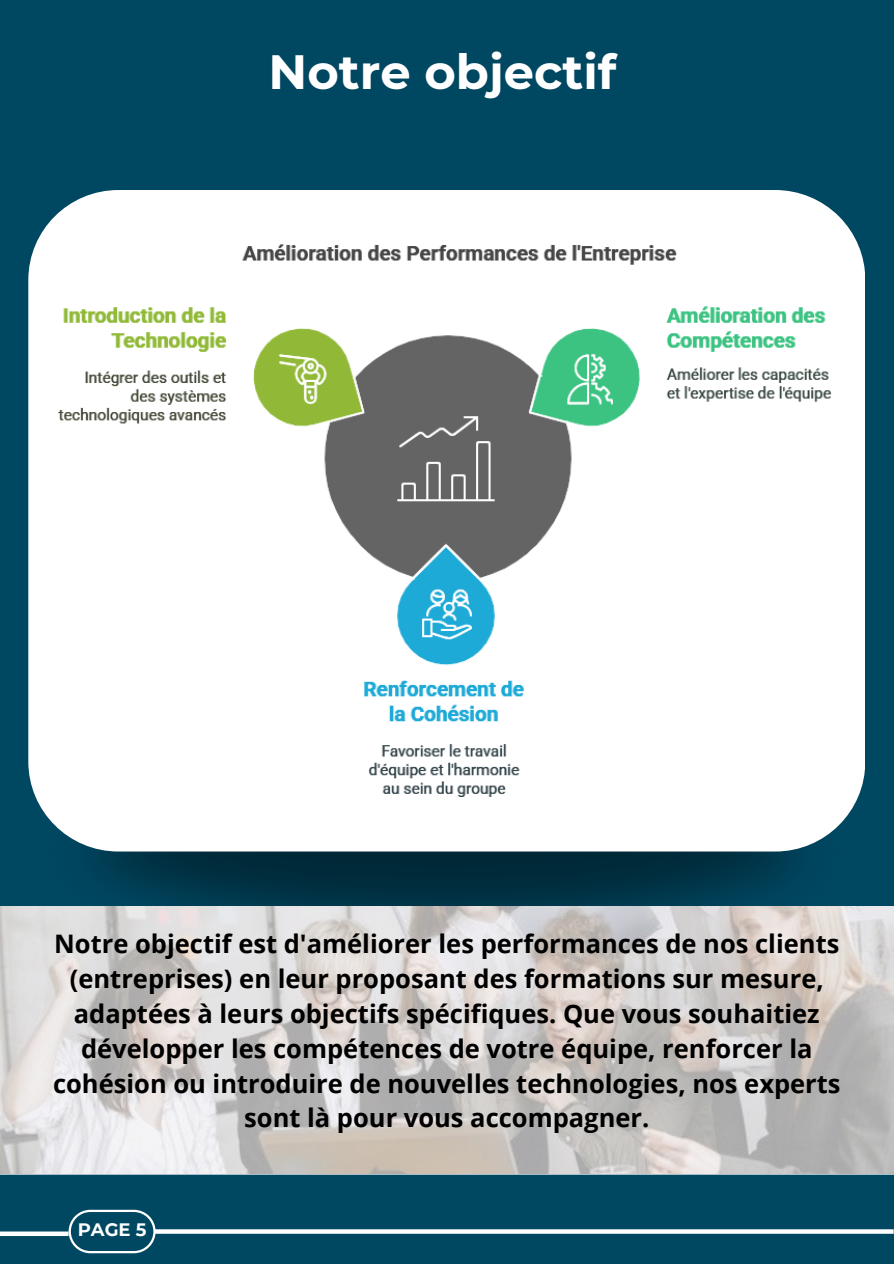
<style>
.page{position:relative;width:894px;height:1264px;background:#fff}
.page>*{position:absolute;margin:0;border:0;box-sizing:border-box;transform-origin:0 0}
.t1{font:700 48px "Montserrat";color:#fff}
.t2{font:700 25.5px/34.8px "Open Sans";color:#000;text-align:center}
.t3{font:700 18px "Montserrat";color:#fff}
</style>
<div class="page">
<div style="left:0;top:0;width:893px;height:1263px;background:#004761"></div>
<img style="left:95px;top:851px;width:699px;height:55px">
<svg style="left:69px;top:1209px;width:86px;height:44px"></svg>
<svg style="left:154px;top:1229px;width:739px;height:4px;background:#edf2f4"></svg>
<svg style="left:0;top:1231px;width:69px;height:4px"></svg>
<img style="left:28px;top:190px;width:836px;height:661px">
<svg style="left:0;top:906px;width:893px;height:268px;background:#d0cdcb"></svg>
<p class="t1" style="left:268px;top:42px;width:349px">Notre objectif</p>
<p class="t2" style="left:53px;top:925px;width:788px">Notre objectif est d'améliorer les performances de nos clients (entreprises) en leur proposant des formations sur mesure, adaptées à leurs objectifs spécifiques. Que vous souhaitiez développer les compétences de votre équipe, renforcer la cohésion ou introduire de nouvelles technologies, nos experts sont là pour vous accompagner.</p>
<h1 class="t3" style="left:78px;top:1218px;width:70px">PAGE 5</h1>
</div>
